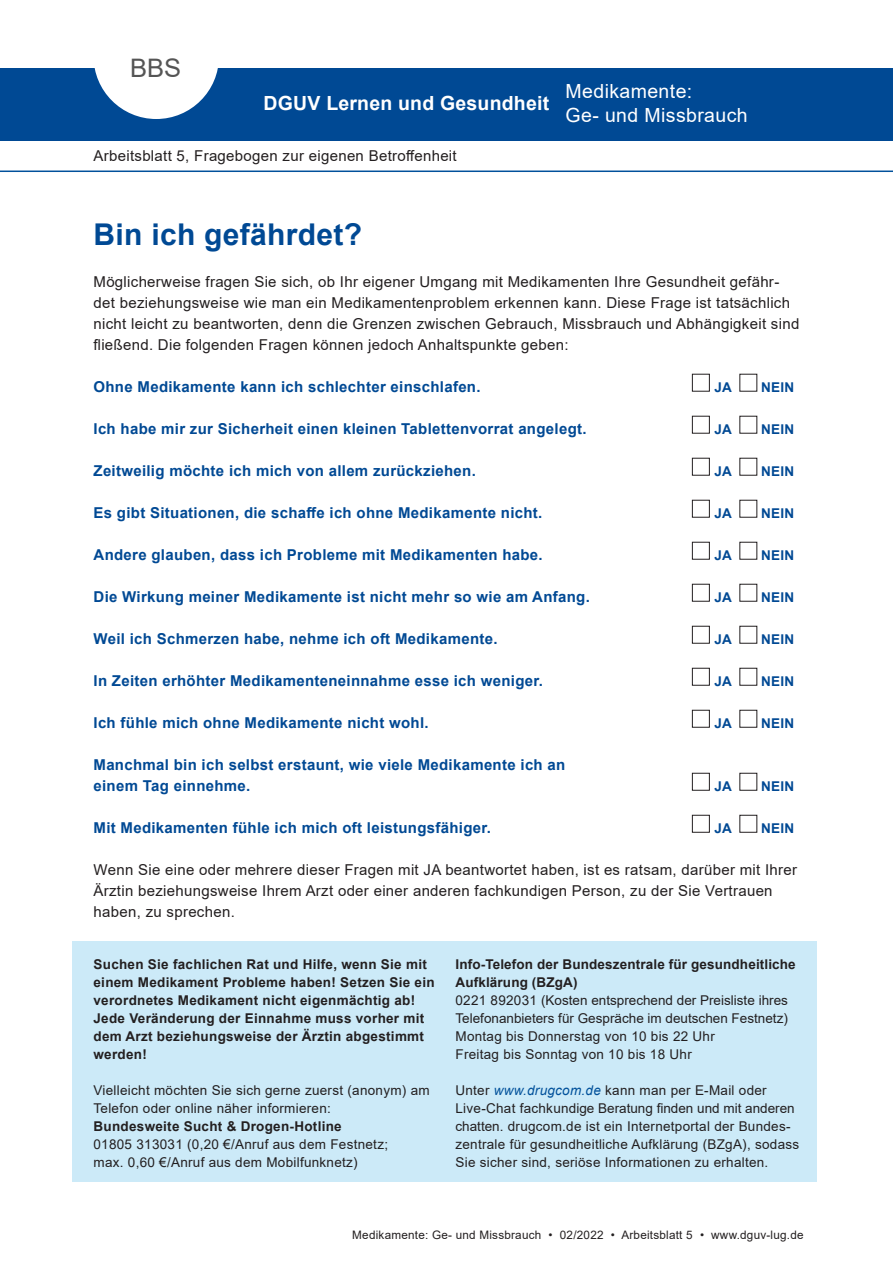
<style>
.page{position:relative;width:893px;height:1263px;background:#fff}
.page>*{position:absolute;margin:0;border:0;box-sizing:border-box;transform-origin:0 0}
.Ueberschrift{font:700 30px "Arial";letter-spacing:.01em;color:#004994}
.head{font:25.5px "Arial";color:#555}
.t1{font:19.5px "Arial";letter-spacing:.02em;color:#fff}
.t2{font:700 19.5px "Arial";letter-spacing:.01em;color:#fff}
.Fliesstext_Aufzaehlu{font:700 15px "Arial";letter-spacing:.02em;color:#004994}
.Fliesstext{font:15px/21px "Arial";letter-spacing:.02em;color:#231f20}
.t3{font:13.5px/18px "Arial";letter-spacing:.02em;color:#231f20}
.t4{font:700 13.5px/18px "Arial";letter-spacing:.02em;color:#231f20}
.t5{font:13.5px/18px "Arial";color:#231f20}
.Fliesstext_Aufzaehlu-2{font:700 13.5px "Arial";letter-spacing:.02em;color:#004994}
.fusszeile{font:11.7px "Arial";letter-spacing:.02em;color:#231f20}
.s1{font-style:italic;color:#01519b}
</style>
<div class="page">
<div style="left:72px;top:941px;width:744px;height:240px;background:#cceaf8"></div>
<div style="left:0;top:68px;width:893px;height:72px;background:#004994"></div>
<svg style="left:94px;top:68px;width:124px;height:51px"></svg>
<hr style="left:0;top:171px;width:893px;height:1px;background:#01519b">
<div style="left:692px;top:374px;width:18px;height:18px;border:1px solid #231f20"></div>
<div style="left:692px;top:416px;width:18px;height:18px;border:1px solid #231f20"></div>
<div style="left:692px;top:458px;width:18px;height:18px;border:1px solid #231f20"></div>
<div style="left:692px;top:500px;width:18px;height:18px;border:1px solid #231f20"></div>
<div style="left:692px;top:542px;width:18px;height:18px;border:1px solid #231f20"></div>
<div style="left:739px;top:542px;width:18px;height:18px;border:1px solid #231f20"></div>
<div style="left:692px;top:584px;width:18px;height:18px;border:1px solid #231f20"></div>
<div style="left:739px;top:584px;width:18px;height:18px;border:1px solid #231f20"></div>
<div style="left:692px;top:626px;width:18px;height:18px;border:1px solid #231f20"></div>
<div style="left:739px;top:626px;width:18px;height:18px;border:1px solid #231f20"></div>
<div style="left:692px;top:668px;width:18px;height:18px;border:1px solid #231f20"></div>
<div style="left:739px;top:668px;width:18px;height:18px;border:1px solid #231f20"></div>
<div style="left:692px;top:710px;width:18px;height:18px;border:1px solid #231f20"></div>
<div style="left:739px;top:710px;width:18px;height:18px;border:1px solid #231f20"></div>
<div style="left:692px;top:773px;width:18px;height:18px;border:1px solid #231f20"></div>
<div style="left:739px;top:773px;width:18px;height:18px;border:1px solid #231f20"></div>
<div style="left:692px;top:815px;width:18px;height:18px;border:1px solid #231f20"></div>
<div style="left:739px;top:815px;width:18px;height:18px;border:1px solid #231f20"></div>
<p class="head" style="left:130px;top:50px;width:53px">BBS</p>
<p class="t2" style="left:264px;top:89px;width:287px">DGUV Lernen und Gesundheit</p>
<p class="Fliesstext" style="left:94px;top:145px;width:365px">Arbeitsblatt 5, Fragebogen zur eigenen Betroffenheit</p>
<p class="t1" style="left:566px;top:78px;width:128px">Medikamente:</p>
<p class="t1" style="left:566px;top:101px;width:184px">Ge- und Missbrauch</p>
<p class="Ueberschrift" style="left:94px;top:213px;width:270px">Bin ich gefährdet?</p>
<p class="Fliesstext" style="left:94px;top:271px;width:707px">Möglicherweise fragen Sie sich, ob Ihr eigener Umgang mit Medikamenten Ihre Gesundheit gefähr&shy;det beziehungsweise wie man ein Medikamentenproblem erkennen kann. Diese Frage ist tatsächlich nicht leicht zu beantworten, denn die Grenzen zwischen Gebrauch, Missbrauch und Abhängigkeit sind fließend. Die folgenden Fragen können jedoch Anhaltspunkte geben:</p>
<p class="Fliesstext_Aufzaehlu" style="left:94px;top:376px;width:389px">Ohne Medikamente kann ich schlechter einschlafen.</p>
<p class="Fliesstext_Aufzaehlu-2" style="left:714px;top:377px;width:19px">JA</p>
<p class="Fliesstext_Aufzaehlu-2" style="left:761px;top:377px;width:35px">NEIN</p>
<p class="Fliesstext_Aufzaehlu" style="left:94px;top:418px;width:494px">Ich habe mir zur Sicherheit einen kleinen Tablettenvorrat angelegt.</p>
<p class="Fliesstext_Aufzaehlu-2" style="left:714px;top:419px;width:19px">JA</p>
<p class="Fliesstext_Aufzaehlu-2" style="left:761px;top:419px;width:35px">NEIN</p>
<p class="Fliesstext_Aufzaehlu" style="left:94px;top:460px;width:384px">Zeitweilig möchte ich mich von allem zurückziehen.</p>
<p class="Fliesstext_Aufzaehlu-2" style="left:714px;top:461px;width:19px">JA</p>
<p class="Fliesstext_Aufzaehlu-2" style="left:761px;top:461px;width:35px">NEIN</p>
<p class="Fliesstext_Aufzaehlu" style="left:94px;top:502px;width:450px">Es gibt Situationen, die schaffe ich ohne Medikamente nicht.</p>
<p class="Fliesstext_Aufzaehlu-2" style="left:714px;top:503px;width:19px">JA</p>
<p class="Fliesstext_Aufzaehlu-2" style="left:761px;top:503px;width:35px">NEIN</p>
<p class="Fliesstext_Aufzaehlu" style="left:94px;top:544px;width:451px">Andere glauben, dass ich Probleme mit Medikamenten habe.</p>
<p class="Fliesstext_Aufzaehlu-2" style="left:714px;top:545px;width:19px">JA</p>
<p class="Fliesstext_Aufzaehlu-2" style="left:761px;top:545px;width:35px">NEIN</p>
<p class="Fliesstext_Aufzaehlu" style="left:94px;top:586px;width:498px">Die Wirkung meiner Medikamente ist nicht mehr so wie am Anfang.</p>
<p class="Fliesstext_Aufzaehlu-2" style="left:714px;top:587px;width:19px">JA</p>
<p class="Fliesstext_Aufzaehlu-2" style="left:761px;top:587px;width:35px">NEIN</p>
<p class="Fliesstext_Aufzaehlu" style="left:94px;top:628px;width:406px">Weil ich Schmerzen habe, nehme ich oft Medikamente.</p>
<p class="Fliesstext_Aufzaehlu-2" style="left:714px;top:629px;width:19px">JA</p>
<p class="Fliesstext_Aufzaehlu-2" style="left:761px;top:629px;width:35px">NEIN</p>
<p class="Fliesstext_Aufzaehlu" style="left:94px;top:670px;width:451px">In Zeiten erhöhter Medikamenteneinnahme esse ich weniger.</p>
<p class="Fliesstext_Aufzaehlu-2" style="left:714px;top:671px;width:19px">JA</p>
<p class="Fliesstext_Aufzaehlu-2" style="left:761px;top:671px;width:35px">NEIN</p>
<p class="Fliesstext_Aufzaehlu" style="left:94px;top:712px;width:337px">Ich fühle mich ohne Medikamente nicht wohl.</p>
<p class="Fliesstext_Aufzaehlu-2" style="left:714px;top:713px;width:19px">JA</p>
<p class="Fliesstext_Aufzaehlu-2" style="left:761px;top:713px;width:35px">NEIN</p>
<p class="Fliesstext_Aufzaehlu" style="left:94px;top:754px;width:473px">Manchmal bin ich selbst erstaunt, wie viele Medikamente ich an</p>
<p class="Fliesstext_Aufzaehlu" style="left:94px;top:775px;width:158px">einem Tag einnehme.</p>
<p class="Fliesstext_Aufzaehlu-2" style="left:714px;top:776px;width:19px">JA</p>
<p class="Fliesstext_Aufzaehlu-2" style="left:761px;top:776px;width:35px">NEIN</p>
<p class="Fliesstext_Aufzaehlu" style="left:94px;top:817px;width:399px">Mit Medikamenten fühle ich mich oft leistungsfähiger.</p>
<p class="Fliesstext_Aufzaehlu-2" style="left:714px;top:818px;width:19px">JA</p>
<p class="Fliesstext_Aufzaehlu-2" style="left:761px;top:818px;width:35px">NEIN</p>
<p class="Fliesstext" style="left:94px;top:859px;width:705px">Wenn Sie eine oder mehrere dieser Fragen mit JA beantwortet haben, ist es ratsam, darüber mit Ihrer<br>Ärztin beziehungsweise Ihrem Arzt oder einer anderen fachkundigen Person, zu der Sie Vertrauen haben, zu sprechen.</p>
<p class="t4" style="left:94px;top:955px;width:343px">Suchen Sie fachlichen Rat und Hilfe, wenn Sie mit einem Medikament Probleme haben! Setzen Sie ein verordnetes Medikament nicht eigenmächtig ab!<br>Jede Veränderung der Einnahme muss vorher mit dem Arzt beziehungsweise der Ärztin abgestimmt werden!</p>
<p class="t3" style="left:94px;top:1081px;width:338px">Vielleicht möchten Sie sich gerne zuerst (anonym) am</p>
<p class="t3" style="left:94px;top:1099px;width:239px">Telefon oder online näher informieren:</p>
<p class="t4" style="left:94px;top:1117px;width:250px">Bundesweite Sucht &amp; Drogen-Hotline</p>
<p class="t3" style="left:94px;top:1135px;width:296px">01805 313031 (0,20 €/Anruf aus dem Festnetz;</p>
<p class="t3" style="left:94px;top:1153px;width:266px">max. 0,60 €/Anruf aus dem Mobilfunknetz)</p>
<p class="t4" style="left:455px;top:955px;width:342px">Info-Telefon der Bundeszentrale für gesundheitliche</p>
<p class="t4" style="left:455px;top:973px;width:124px">Aufklärung (BZgA)</p>
<p class="t5" style="left:455px;top:991px;width:334px">0221 892031 (Kosten entsprechend der Preisliste ihres<br>Telefonanbieters für Gespräche im deutschen Festnetz)</p>
<p class="t3" style="left:455px;top:1027px;width:261px">Montag bis Donnerstag von 10 bis 22 Uhr</p>
<p class="t3" style="left:455px;top:1045px;width:238px">Freitag bis Sonntag von 10 bis 18 Uhr</p>
<p class="t3" style="left:455px;top:1081px;width:345px">Unter <span class="s1">www.drugcom.de</span> kann man per E-Mail oder Live-Chat fachkundige Beratung finden und mit anderen chatten. drugcom.de ist ein Internetportal der Bundes&shy;zentrale für gesundheitliche Aufklärung (BZgA), sodass Sie sicher sind, seriöse Informationen zu erhalten.</p>
<p class="fusszeile" style="left:352px;top:1227px;width:453px">Medikamente: Ge- und Missbrauch • 02/2022 • Arbeitsblatt 5 • www.dguv-lug.de</p>
</div>
